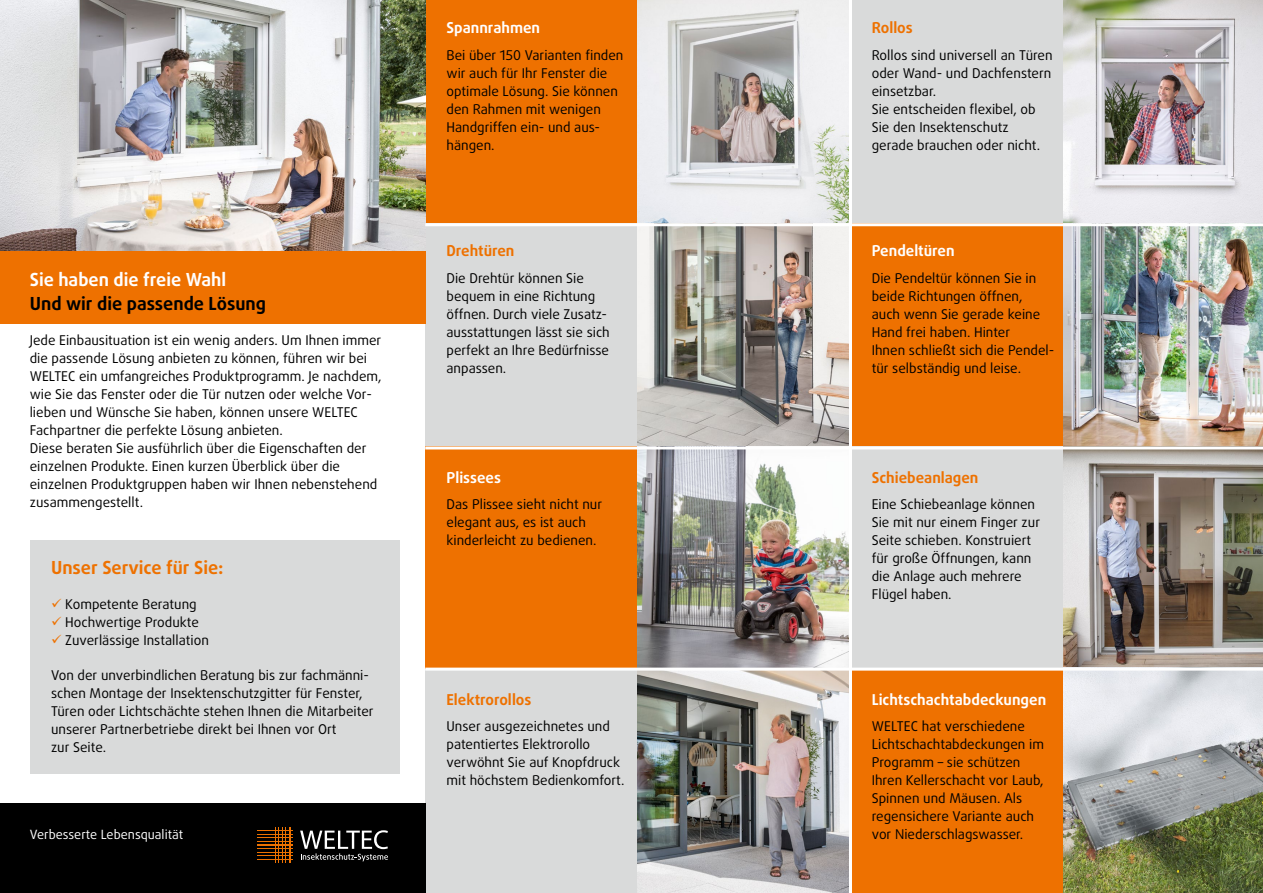
<style>
.page{position:relative;width:1263px;height:893px;background:#fff}
.page>*{position:absolute;margin:0;border:0;box-sizing:border-box;transform-origin:0 0}
.t1{font:700 18px "Daxline Pro";color:#000}
.t2{font:700 18px "Daxline Pro";color:#fff}
.t3{font:700 18px "Daxline Pro";color:#ee7100}
.t4{font:700 15px "Daxline Pro";color:#fff}
.t5{font:700 15px "Daxline Pro";color:#ee7100}
.t6{font:13.5px/18px "Daxline Pro";color:#000}
.t7{font:12.75px "Daxline Pro";color:#fff}
.s1{color:#ee7100}
</style>
<div class="page">
<div style="left:425px;top:0;width:213px;height:223px;background:#ee7100"></div>
<div style="left:425px;top:223px;width:213px;height:223px;background:#d9dada"></div>
<div style="left:425px;top:446px;width:213px;height:224px;background:#ee7100"></div>
<div style="left:425px;top:670px;width:213px;height:223px;background:#d9dada"></div>
<div style="left:850px;top:0;width:213px;height:223px;background:#d9dada"></div>
<div style="left:850px;top:223px;width:213px;height:223px;background:#ee7100"></div>
<div style="left:850px;top:446px;width:213px;height:224px;background:#d9dada"></div>
<div style="left:850px;top:670px;width:213px;height:223px;background:#ee7100"></div>
<div style="left:30px;top:540px;width:370px;height:234px;background:#d9dada"></div>
<img style="left:0;top:0;width:425px;height:251px">
<img style="left:638px;top:0;width:211px;height:893px">
<img style="left:1063px;top:0;width:200px;height:668px">
<img style="left:1063px;top:671px;width:200px;height:222px">
<hr style="left:425px;top:223px;width:838px;height:3px;background:#fff">
<hr style="left:425px;top:446px;width:838px;height:3px;background:#fff">
<hr style="left:425px;top:668px;width:838px;height:3px;background:#fff">
<hr style="left:849px;top:0;width:3px;height:893px;background:#fff">
<div style="left:0;top:804px;width:425px;height:89px;background:#000"></div>
<div style="left:0;top:251px;width:425px;height:72px;background:#ee7100"></div>
<hr style="left:289px;top:827px;width:1px;height:36px;background:#ee7100">
<hr style="left:285px;top:827px;width:1px;height:36px;background:#ee7100">
<hr style="left:282px;top:827px;width:1px;height:36px;background:#ee7100">
<hr style="left:278px;top:827px;width:1px;height:36px;background:#ee7100">
<hr style="left:257px;top:856px;width:36px;height:1px;background:#ee7100">
<hr style="left:257px;top:852px;width:36px;height:1px;background:#ee7100">
<hr style="left:257px;top:848px;width:36px;height:1px;background:#ee7100">
<hr style="left:257px;top:844px;width:36px;height:2px;background:#ee7100">
<hr style="left:257px;top:841px;width:36px;height:1px;background:#ee7100">
<hr style="left:257px;top:837px;width:36px;height:1px;background:#ee7100">
<hr style="left:257px;top:834px;width:36px;height:1px;background:#ee7100">
<hr style="left:257px;top:830px;width:36px;height:1px;background:#ee7100">
<hr style="left:275px;top:827px;width:1px;height:36px;background:#ee7100">
<hr style="left:257px;top:859px;width:36px;height:1px;background:#ee7100">
<svg style="left:300px;top:830px;width:88px;height:31px"></svg>
<h1 class="t2" style="left:30px;top:268px;width:198px">Sie haben die freie Wahl</h1>
<h1 class="t1" style="left:30px;top:291px;width:238px">Und wir die passende Lösung</h1>
<p class="t6" style="left:30px;top:331px;width:353px">Jede Einbausituation ist ein wenig anders. Um Ihnen immer die passende Lösung anbieten zu können, führen wir bei WELTEC ein umfangreiches Produktprogramm. Je nachdem, wie Sie das Fenster oder die Tür nutzen oder welche Vor&shy;lieben und Wünsche Sie haben, können unsere WELTEC Fachpartner die perfekte Lösung anbieten.<br>Diese beraten Sie ausführlich über die Eigenschaften der einzelnen Produkte. Einen kurzen Überblick über die einzelnen Produktgruppen haben wir Ihnen nebenstehend zusammengestellt.</p>
<h1 class="t3" style="left:51px;top:556px;width:174px">Unser Service für Sie:</h1>
<p class="t6" style="left:51px;top:596px;width:147px"><span class="s1">✓</span> Kompetente Beratung</p>
<p class="t6" style="left:51px;top:614px;width:149px"><span class="s1">✓</span> Hochwertige Produkte</p>
<p class="t6" style="left:51px;top:632px;width:159px"><span class="s1">✓</span> Zuverlässige Installation</p>
<p class="t6" style="left:51px;top:667px;width:324px">Von der unverbindlichen Beratung bis zur fachmänni&shy;schen Montage der Insektenschutzgitter für Fenster, Türen oder Lichtschächte stehen Ihnen die Mitarbeiter unserer Partnerbetriebe direkt bei Ihnen vor Ort<br>zur Seite.</p>
<p class="t7" style="left:30px;top:826px;width:155px">Verbesserte Lebensqualität</p>
<p class="t4" style="left:446px;top:18px;width:95px">Spannrahmen</p>
<p class="t6" style="left:446px;top:46px;width:178px">Bei über 150 Varianten finden wir auch für Ihr Fenster die optimale Lösung. Sie können den Rahmen mit wenigen<br>Handgriffen ein- und aus&shy;hängen.</p>
<p class="t5" style="left:446px;top:241px;width:70px">Drehtüren</p>
<p class="t6" style="left:446px;top:269px;width:165px">Die Drehtür können Sie bequem in eine Richtung öffnen. Durch viele Zusatz&shy;ausstattungen lässt sie sich perfekt an Ihre Bedürfnisse anpassen.</p>
<p class="t4" style="left:446px;top:467px;width:56px">Plissees</p>
<p class="t6" style="left:446px;top:495px;width:157px">Das Plissee sieht nicht nur elegant aus, es ist auch kinderleicht zu bedienen.</p>
<p class="t5" style="left:446px;top:690px;width:86px">Elektrorollos</p>
<p class="t6" style="left:446px;top:718px;width:180px">Unser ausgezeichnetes und patentiertes Elektrorollo verwöhnt Sie auf Knopfdruck mit höchstem Bedienkomfort.</p>
<p class="t5" style="left:872px;top:18px;width:43px">Rollos</p>
<p class="t6" style="left:872px;top:46px;width:182px">Rollos sind universell an Türen oder Wand- und Dachfenstern einsetzbar.<br>Sie entscheiden flexibel, ob<br>Sie den Insektenschutz gerade brauchen oder nicht.</p>
<p class="t4" style="left:872px;top:241px;width:84px">Pendeltüren</p>
<p class="t6" style="left:872px;top:269px;width:184px">Die Pendeltür können Sie in beide Richtungen öffnen,<br>auch wenn Sie gerade keine<br>Hand frei haben. Hinter<br>Ihnen schließt sich die Pendel&shy;tür selbständig und leise.</p>
<p class="t5" style="left:872px;top:467px;width:108px">Schiebeanlagen</p>
<p class="t6" style="left:872px;top:495px;width:170px">Eine Schiebeanlage können<br>Sie mit nur einem Finger zur<br>Seite schieben. Konstruiert für große Öffnungen, kann die Anlage auch mehrere<br>Flügel haben.</p>
<p class="t4" style="left:872px;top:690px;width:176px">Lichtschachtabdeckungen</p>
<p class="t6" style="left:872px;top:718px;width:174px">WELTEC hat verschiedene<br>Lichtschachtabdeckungen im<br>Programm – sie schützen<br>Ihren Kellerschacht vor Laub,<br>Spinnen und Mäusen. Als regensichere Variante auch vor Niederschlagswasser.</p>
</div>
